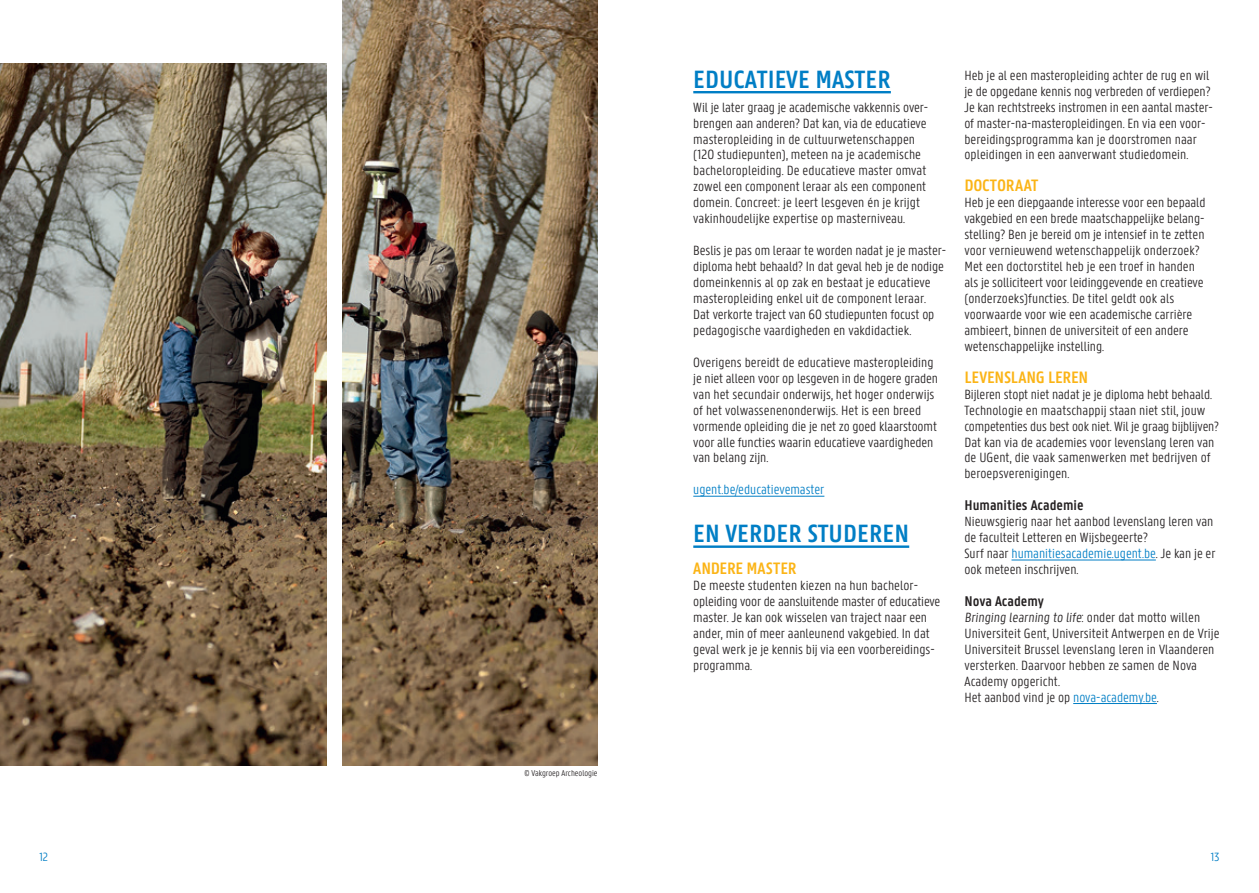
<style>
.page{position:relative;width:1259px;height:893px;background:#fff}
.page>*{position:absolute;margin:0;border:0;box-sizing:border-box;transform-origin:0 0}
.t1{font:600 26.7px "U Gent Panno Text";color:#007ec5}
.t2{font:600 17.7px "U Gent Panno Text";letter-spacing:-.015em;color:#fbb416}
.t3{font:600 15px "U Gent Panno Text";color:#231f20}
.t4{font:300 14.25px/15.9px "U Gent Panno Text";color:#231f20}
.t5{font:300 14.25px "U Gent Panno Text";color:#007ec5}
.t6{font:300 12.75px "U Gent Panno Text";color:#007ec5}
.t7{font:300 9px "U Gent Panno Text";color:#231f20}
.s1{color:#007ec5}
</style>
<div class="page">
<img style="left:342px;top:0;width:255px;height:765px">
<img style="left:0;top:64px;width:326px;height:701px">
<hr style="left:693px;top:91px;width:198px;height:2px;background:#007ec5">
<hr style="left:693px;top:496px;width:131px;height:1px;background:#007ec5">
<hr style="left:693px;top:545px;width:216px;height:3px;background:#007ec5">
<hr style="left:1073px;top:703px;width:84px;height:1px;background:#007ec5">
<hr style="left:1011px;top:560px;width:144px;height:1px;background:#007ec5">
<p class="t7" style="left:524px;top:768px;width:75px">© Vakgroep Archeologie</p>
<h1 class="t1" style="left:693px;top:63px;width:199px">EDUCATIEVE MASTER</h1>
<p class="t4" style="left:693px;top:99px;width:236px">Wil je later graag je academische vakkennis over&shy;brengen aan anderen? Dat kan, via de educatieve masteropleiding in de cultuurwetenschappen (120 studiepunten), meteen na je academische bacheloropleiding. De educatieve master omvat zowel een component leraar als een component domein. Concreet: je leert lesgeven én je krijgt vakinhoudelijke expertise op masterniveau.</p>
<p class="t4" style="left:693px;top:242px;width:254px">Beslis je pas om leraar te worden nadat je je master&shy;diploma hebt behaald? In dat geval heb je de nodige domeinkennis al op zak en bestaat je educatieve masteropleiding enkel uit de component leraar.<br>Dat verkorte traject van 60 studiepunten focust op pedagogische vaardigheden en vakdidactiek.</p>
<p class="t4" style="left:693px;top:354px;width:246px">Overigens bereidt de educatieve masteropleiding je niet alleen voor op lesgeven in de hogere graden van het secundair onderwijs, het hoger onderwijs of het volwassenenonderwijs. Het is een breed vormende opleiding die je net zo goed klaarstoomt voor alle functies waarin educatieve vaardigheden van belang zijn.</p>
<p class="t5" style="left:693px;top:481px;width:133px">ugent.be/educatievemaster</p>
<h1 class="t1" style="left:693px;top:517px;width:217px">EN VERDER STUDEREN</h1>
<p class="t2" style="left:693px;top:558px;width:105px">ANDERE MASTER</p>
<p class="t4" style="left:693px;top:577px;width:249px">De meeste studenten kiezen na hun bachelor&shy;opleiding voor de aansluitende master of educatieve master. Je kan ook wisselen van traject naar een ander, min of meer aanleunend vakgebied. In dat geval werk je je kennis bij via een voorbereidings&shy;programma.</p>
<p class="t4" style="left:964px;top:67px;width:249px">Heb je al een masteropleiding achter de rug en wil je de opgedane kennis nog verbreden of verdiepen?<br>Je kan rechtstreeks instromen in een aantal master&shy;of master-na-masteropleidingen. En via een voor&shy;bereidingsprogramma kan je doorstromen naar opleidingen in een aanverwant studiedomein.</p>
<p class="t2" style="left:964px;top:175px;width:75px">DOCTORAAT</p>
<p class="t4" style="left:964px;top:195px;width:242px">Heb je een diepgaande interesse voor een bepaald vakgebied en een brede maatschappelijke belang&shy;stelling? Ben je bereid om je intensief in te zetten voor vernieuwend wetenschappelijk onderzoek?<br>Met een doctorstitel heb je een troef in handen als je solliciteert voor leidinggevende en creatieve (onderzoeks)functies. De titel geldt ook als voorwaarde voor wie een academische carrière ambieert, binnen de universiteit of een andere wetenschappelijke instelling.</p>
<p class="t2" style="left:964px;top:366px;width:125px">LEVENSLANG LEREN</p>
<p class="t4" style="left:964px;top:386px;width:256px">Bijleren stopt niet nadat je je diploma hebt behaald.<br>Technologie en maatschappij staan niet stil, jouw competenties dus best ook niet. Wil je graag bijblijven?<br>Dat kan via de academies voor levenslang leren van de UGent, die vaak samenwerken met bedrijven of beroepsverenigingen.</p>
<p class="t3" style="left:964px;top:496px;width:121px">Humanities Academie</p>
<p class="t4" style="left:964px;top:514px;width:253px">Nieuwsgierig naar het aanbod levenslang leren van de faculteit Letteren en Wijsbegeerte?<br>Surf naar <span class="s1">humanitiesacademie.ugent.be</span>. Je kan je er ook meteen inschrijven.</p>
<p class="t3" style="left:964px;top:592px;width:81px">Nova Academy</p>
<p class="t4" style="left:964px;top:609px;width:257px">Bringing learning to life: onder dat motto willen Universiteit Gent, Universiteit Antwerpen en de Vrije Universiteit Brussel levenslang leren in Vlaanderen versterken. Daarvoor hebben ze samen de Nova Academy opgericht.<br>Het aanbod vind je op <span class="s1">nova-academy.be</span>.</p>
<p class="t6" style="left:39px;top:849px;width:10px">12</p>
<p class="t6" style="left:1210px;top:849px;width:10px">13</p>
</div>
